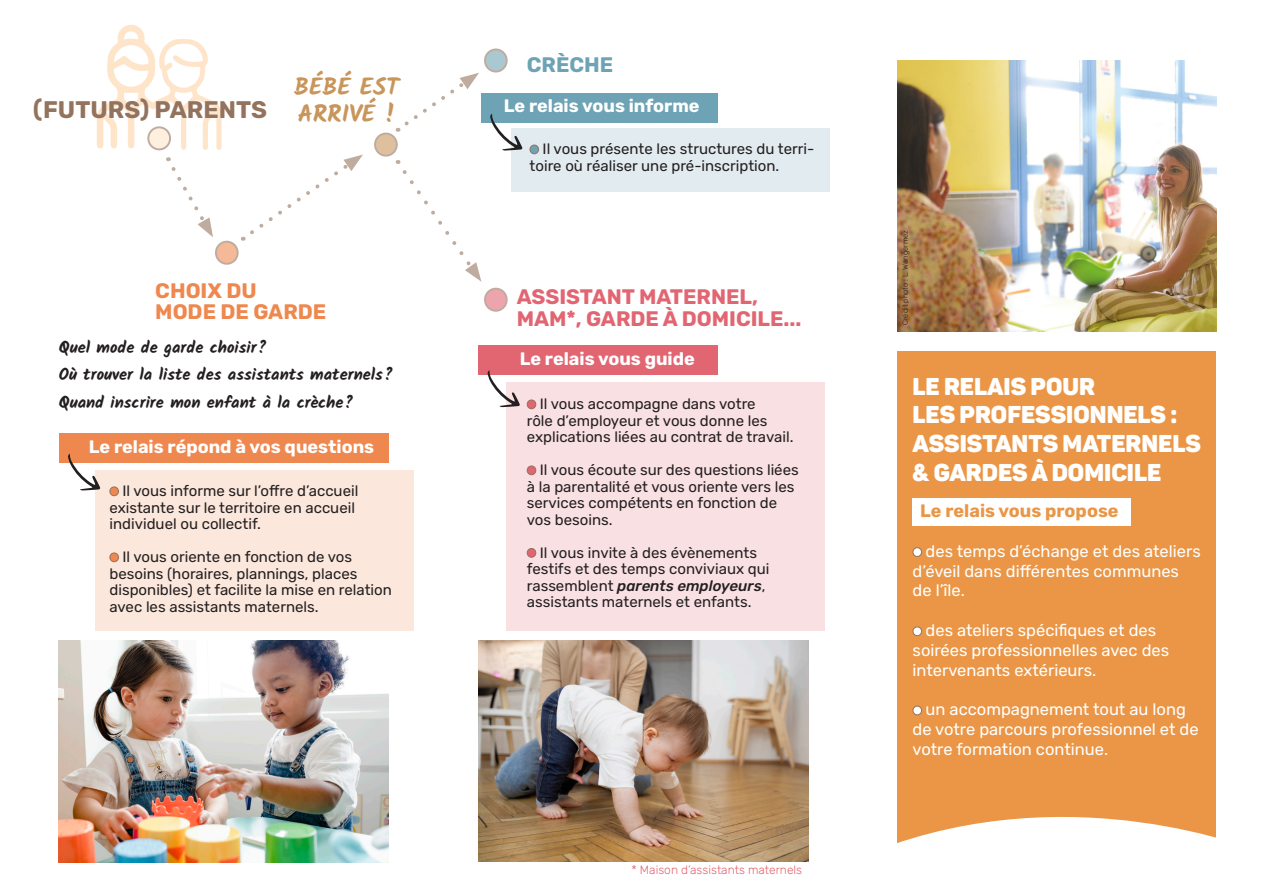
<style>
.page{position:relative;width:1263px;height:893px;background:#fff}
.page>*{position:absolute;margin:0;border:0;box-sizing:border-box;transform-origin:0 0}
.t1{font:24px "Panton Black Caps";color:#fff}
.t2{font:700 24px "Rubik";color:#93735d}
.t3{font:700 24px "Kalam";color:#c8955b}
.t4{font:700 21px "Rubik";color:#e26572}
.t5{font:700 21px "Rubik";color:#ef884f}
.t6{font:700 21px "Rubik";color:#6da3b4}
.t7{font:700 18px "Rubik";color:#fff}
.t8{font:700 18px "Rubik";color:#ea9646}
.t9{font:16.5px/19.8px "Rubik";color:#fff}
.t10{font:700 16.5px "Kalam";color:#231f20}
.t11{font:15px/16.5px "Rubik";color:#231f20}
.t12{font:italic 500 15px "Rubik";color:#231f20}
.t13{font:300 12px "Rubik";color:#e26572}
.t14{font:300 7.5px "Rubik";color:#231f20}
.s1{font-weight:400;font-style:normal}
</style>
<div class="page">
<svg style="left:97px;top:24px;width:125px;height:126px"></svg>
<div style="left:897px;top:351px;width:319px;height:499px;background:#ea9646"></div>
<div style="left:912px;top:498px;width:219px;height:28px;background:#fff"></div>
<div style="left:510px;top:129px;width:319px;height:63px;background:#e2ecf0"></div>
<div style="left:95px;top:470px;width:319px;height:161px;background:#fbe7dc"></div>
<svg style="left:168px;top:157px;width:45px;height:80px"></svg>
<svg style="left:148px;top:127px;width:22px;height:22px"></svg>
<div style="left:147px;top:126px;width:24px;height:24px;border:2px solid #93735d;border-radius:50%"></div>
<svg style="left:216px;top:242px;width:22px;height:22px"></svg>
<div style="left:215px;top:241px;width:24px;height:24px;border:2px solid #93735d;border-radius:50%"></div>
<svg style="left:243px;top:155px;width:120px;height:86px"></svg>
<svg style="left:375px;top:134px;width:22px;height:22px"></svg>
<div style="left:374px;top:133px;width:24px;height:24px;border:2px solid #93735d;border-radius:50%"></div>
<svg style="left:485px;top:49px;width:22px;height:23px"></svg>
<div style="left:484px;top:48px;width:24px;height:25px;border:2px solid #93735d;border-radius:50%"></div>
<svg style="left:485px;top:289px;width:22px;height:22px"></svg>
<div style="left:484px;top:288px;width:24px;height:24px;border:2px solid #93735d;border-radius:50%"></div>
<div style="left:110px;top:487px;width:8px;height:9px;background:#ef884f;border-radius:50%"></div>
<div style="left:109px;top:487px;width:10px;height:9px;border:1px solid #93735d;border-radius:50%"></div>
<div style="left:110px;top:553px;width:8px;height:9px;background:#ef884f;border-radius:50%"></div>
<div style="left:109px;top:553px;width:10px;height:9px;border:1px solid #93735d;border-radius:50%"></div>
<div style="left:530px;top:145px;width:9px;height:9px;background:#6da3b4;border-radius:50%"></div>
<div style="left:530px;top:145px;width:9px;height:9px;border:1px solid #93735d;border-radius:50%"></div>
<div style="left:913px;top:548px;width:8px;height:8px;background:#fff;border-radius:50%"></div>
<div style="left:912px;top:547px;width:10px;height:10px;border:1px solid #93735d;border-radius:50%"></div>
<div style="left:913px;top:627px;width:8px;height:9px;background:#fff;border-radius:50%"></div>
<div style="left:912px;top:626px;width:10px;height:10px;border:1px solid #93735d;border-radius:50%"></div>
<div style="left:913px;top:706px;width:8px;height:9px;background:#fff;border-radius:50%"></div>
<div style="left:912px;top:706px;width:10px;height:9px;border:1px solid #93735d;border-radius:50%"></div>
<svg style="left:897px;top:816px;width:319px;height:34px"></svg>
<div style="left:482px;top:93px;width:236px;height:29px;background:#6da3b4"></div>
<div style="left:59px;top:433px;width:329px;height:30px;background:#ef884f"></div>
<div style="left:506px;top:383px;width:319px;height:248px;background:#f9e0e3"></div>
<div style="left:527px;top:400px;width:9px;height:9px;background:#e26572;border-radius:50%"></div>
<div style="left:527px;top:400px;width:9px;height:9px;border:1px solid #93735d;border-radius:50%"></div>
<div style="left:527px;top:466px;width:9px;height:9px;background:#e26572;border-radius:50%"></div>
<div style="left:527px;top:466px;width:9px;height:9px;border:1px solid #93735d;border-radius:50%"></div>
<div style="left:527px;top:548px;width:9px;height:9px;background:#e26572;border-radius:50%"></div>
<div style="left:527px;top:548px;width:9px;height:10px;border:1px solid #93735d;border-radius:50%"></div>
<div style="left:479px;top:345px;width:239px;height:30px;background:#e26572"></div>
<svg style="left:490px;top:114px;width:33px;height:37px"></svg>
<svg style="left:487px;top:370px;width:33px;height:37px"></svg>
<svg style="left:68px;top:454px;width:33px;height:37px"></svg>
<svg style="left:398px;top:73px;width:81px;height:59px"></svg>
<svg style="left:398px;top:160px;width:83px;height:122px"></svg>
<img style="left:897px;top:61px;width:319px;height:271px">
<img style="left:59px;top:640px;width:329px;height:222px">
<img style="left:479px;top:641px;width:329px;height:220px">
<p class="t2" style="left:33px;top:96px;width:236px">(FUTURS) PARENTS</p>
<p class="t3" style="left:294px;top:72px;width:107px">BÉBÉ EST</p>
<p class="t3" style="left:298px;top:99px;width:100px">ARRIVÉ !</p>
<p class="t5" style="left:155px;top:279px;width:103px">CHOIX DU</p>
<p class="t5" style="left:155px;top:300px;width:172px">MODE DE GARDE</p>
<p class="t10" style="left:59px;top:338px;width:210px">Quel mode de garde choisir?</p>
<p class="t10" style="left:59px;top:365px;width:336px">Où trouver la liste des assistants maternels?</p>
<p class="t10" style="left:59px;top:392px;width:296px">Quand inscrire mon enfant à la crèche?</p>
<p class="t7" style="left:89px;top:436px;width:287px">Le relais répond à vos questions</p>
<p class="t11" style="left:109px;top:483px;width:250px;text-indent:13px">Il vous informe sur l’offre d’accueil existante sur le territoire en accueil individuel ou collectif.</p>
<p class="t11" style="left:109px;top:549px;width:284px;text-indent:13px">Il vous oriente en fonction de vos besoins (horaires, plannings, places disponibles) et facilite la mise en relation avec les assistants maternels.</p>
<p class="t6" style="left:527px;top:53px;width:88px">CRÈCHE</p>
<p class="t7" style="left:504px;top:95px;width:197px">Le relais vous informe</p>
<p class="t11" style="left:530px;top:141px;width:286px;text-indent:13px">Il vous présente les structures du terri&shy;toire où réaliser une pré-inscription.</p>
<p class="t4" style="left:517px;top:285px;width:243px">ASSISTANT MATERNEL,</p>
<p class="t4" style="left:517px;top:307px;width:286px">MAM*, GARDE À DOMICILE...</p>
<p class="t7" style="left:520px;top:348px;width:177px">Le relais vous guide</p>
<p class="t11" style="left:527px;top:396px;width:268px;text-indent:13px">Il vous accompagne dans votre<br>rôle d’employeur et vous donne les explications liées au contrat de travail.</p>
<p class="t11" style="left:540px;top:462px;width:260px">Il vous écoute sur des questions liées</p>
<p class="t11" style="left:527px;top:479px;width:269px">à la parentalité et vous oriente vers les</p>
<p class="t11" style="left:527px;top:495px;width:252px">services compétents en fonction de</p>
<p class="t11" style="left:527px;top:512px;width:87px">vos besoins.</p>
<p class="t11" style="left:540px;top:545px;width:219px">Il vous invite à des évènements</p>
<p class="t11" style="left:527px;top:561px;width:244px">festifs et des temps conviviaux qui</p>
<p class="t12" style="left:527px;top:577px;width:240px"><span class="s1">rassemblent</span> parents employeurs<span class="s1">,</span></p>
<p class="t11" style="left:527px;top:594px;width:226px">assistants maternels et enfants.</p>
<p class="t13" style="left:631px;top:863px;width:172px">* Maison d’assistants maternels</p>
<p class="t14" style="left:901px;top:325px;width:96px;rotate:-90deg">Crédit photo : L. Wangermez</p>
<p class="t1" style="left:912px;top:371px;width:184px">LE RELAIS POUR</p>
<p class="t1" style="left:912px;top:399px;width:266px">LES PROFESSIONNELS :</p>
<p class="t1" style="left:912px;top:428px;width:290px">ASSISTANTS MATERNELS</p>
<p class="t1" style="left:912px;top:457px;width:250px">&amp; GARDES À DOMICILE</p>
<p class="t8" style="left:920px;top:501px;width:200px">Le relais vous propose</p>
<p class="t9" style="left:912px;top:542px;width:290px;text-indent:13px">des temps d’échange et des ateliers d’éveil dans différentes communes de l’île.</p>
<p class="t9" style="left:912px;top:621px;width:258px;text-indent:13px">des ateliers spécifiques et des soirées professionnelles avec des intervenants extérieurs.</p>
<p class="t9" style="left:912px;top:700px;width:288px;text-indent:13px">un accompagnement tout au long de votre parcours professionnel et de votre formation continue.</p>
</div>
